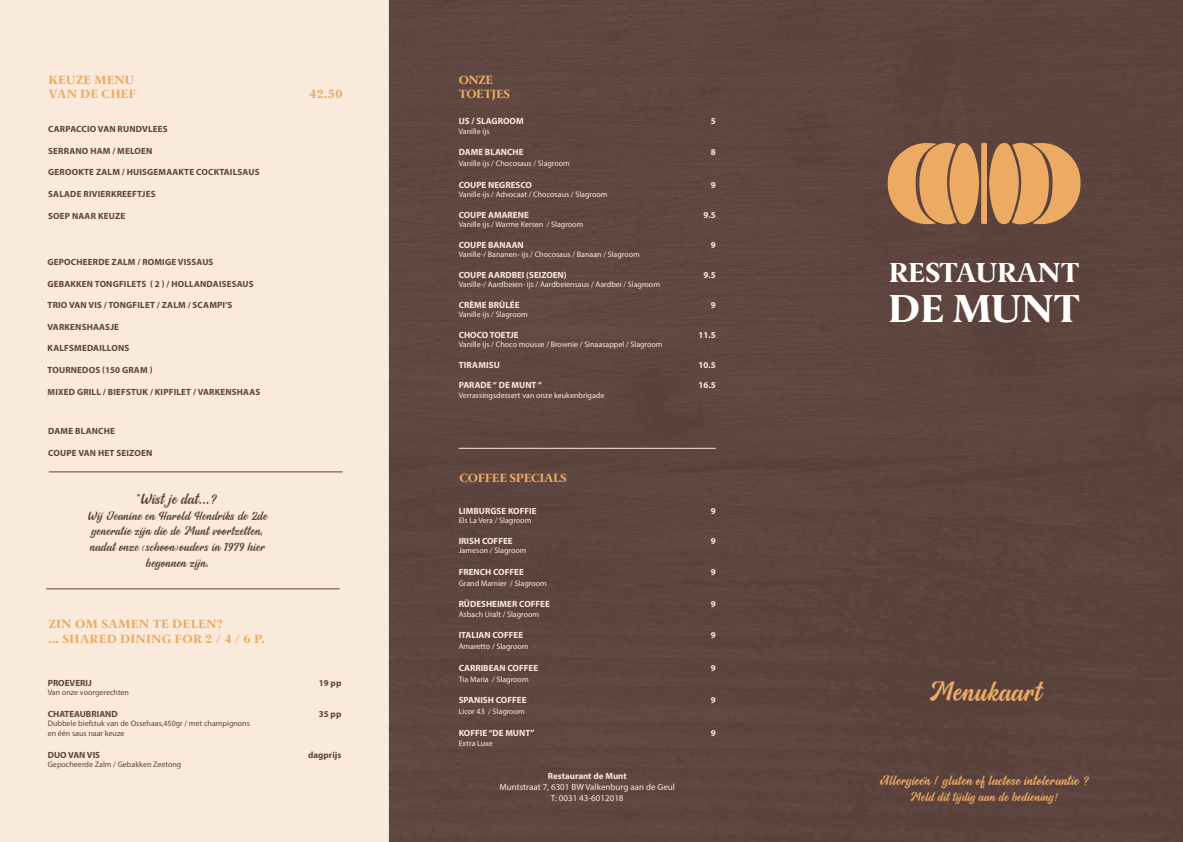
<style>
.page{position:relative;width:1183px;height:842px;background:#fff}
.page>*{position:absolute;margin:0;border:0;box-sizing:border-box;transform-origin:0 0}
.t1{font:800 39.2px "Berlingske Serif";letter-spacing:-.01em;color:#fff}
.t2{font:800 27.6px "Berlingske Serif";letter-spacing:-.01em;color:#fff}
.t3{font:24.6px "Allora";letter-spacing:.04em;color:#edaa63}
.t4{font:13.5px "Allora";letter-spacing:.04em;color:#5e433c}
.t5{font:800 12px/14.4px "Berlingske Serif";letter-spacing:.04em;color:#edaa63}
.t6{font:12px "Allora";letter-spacing:.04em;color:#edaa63}
.t7{font:800 12px "Berlingske Serif";color:#edaa63}
.t8{font:800 12px/14.4px "Berlingske Serif";letter-spacing:-.01em;color:#edaa63}
.t9{font:11px/15.7px "Allora";letter-spacing:.04em;color:#5e433c;text-align:center}
.t10{font:11px "Allora";letter-spacing:.04em;color:#edaa63}
.t11{font:700 9px "Myriad Pro";letter-spacing:.02em;color:#5e433c}
.t12{font:700 9px "Myriad Pro";color:#faeadb}
.t13{font:9px/10.8px "Myriad Pro";color:#faeadb;text-align:center}
.t14{font:700 9px "Myriad Pro";color:#5e433c}
.t15{font:700 9px "Myriad Pro";letter-spacing:.02em;color:#faeadb}
.t16{font:8px "Myriad Pro";color:#faeadb}
.t17{font:8px/9.6px "Myriad Pro";color:#5e433c}
</style>
<div class="page">
<div style="left:0;top:0;width:388px;height:842px;background:#faeadb"></div>
<div style="left:388px;top:0;width:794px;height:842px;background:#5e453f"></div>
<hr style="left:49px;top:472px;width:293px;height:1px;background:#5e433c">
<hr style="left:46px;top:589px;width:293px;height:1px;background:#5e433c">
<hr style="left:458px;top:448px;width:257px;height:1px;background:#faeadb">
<svg style="left:887px;top:140px;width:193px;height:87px;background:#c68e58"></svg>
<h3 class="t5" style="left:49px;top:73px;width:88px">KEUZE MENU<br>VAN DE CHEF</h3>
<p class="t11" style="left:48px;top:123px;width:121px">CARPACCIO VAN RUNDVLEES</p>
<p class="t11" style="left:48px;top:145px;width:105px">SERRANO HAM / MELOEN</p>
<p class="t11" style="left:48px;top:166px;width:213px">GEROOKTE ZALM / HUISGEMAAKTE COCKTAILSAUS</p>
<p class="t11" style="left:48px;top:188px;width:109px">SALADE RIVIERKREEFTJES</p>
<p class="t11" style="left:48px;top:210px;width:78px">SOEP NAAR KEUZE</p>
<p class="t11" style="left:48px;top:256px;width:167px">GEPOCHEERDE ZALM / ROMIGE VISSAUS</p>
<p class="t11" style="left:48px;top:278px;width:208px">GEBAKKEN TONGFILETS ( 2 ) / HOLLANDAISESAUS</p>
<p class="t11" style="left:48px;top:299px;width:186px">TRIO VAN VIS / TONGFILET / ZALM / SCAMPI’S</p>
<p class="t11" style="left:48px;top:321px;width:73px">VARKENSHAASJE</p>
<p class="t11" style="left:48px;top:343px;width:83px">KALFSMEDAILLONS</p>
<p class="t11" style="left:48px;top:364px;width:106px">TOURNEDOS (150 GRAM )</p>
<p class="t11" style="left:48px;top:386px;width:214px">MIXED GRILL / BIEFSTUK / KIPFILET / VARKENSHAAS</p>
<p class="t11" style="left:48px;top:425px;width:68px">DAME BLANCHE</p>
<p class="t11" style="left:48px;top:447px;width:105px">COUPE VAN HET SEIZOEN</p>
<h3 class="t4" style="left:137px;top:491px;width:82px">"Wist je dat...?</h3>
<h3 class="t9" style="left:88px;top:509px;width:181px">Wij Jeanine en Harold Hendriks de 2de generatie zijn die de Munt voortzetten, nadat onze (schoon)ouders in 1979 hier begonnen zijn.</h3>
<h3 class="t5" style="left:309px;top:87px;width:35px">42.50</h3>
<h3 class="t5" style="left:48px;top:617px;width:218px">ZIN OM SAMEN TE DELEN?<br>... SHARED DINING FOR 2 / 4 / 6 P.</h3>
<p class="t14" style="left:48px;top:677px;width:45px">PROEVERIJ</p>
<p class="t11" style="left:319px;top:677px;width:24px">19 pp</p>
<p class="t17" style="left:48px;top:688px;width:83px">Van onze voorgerechten</p>
<p class="t14" style="left:48px;top:708px;width:71px">CHATEAUBRIAND</p>
<p class="t11" style="left:319px;top:708px;width:24px">35 pp</p>
<p class="t17" style="left:48px;top:719px;width:203px">Dubbele biefstuk van de Ossehaas,450gr / met champignons en één saus naar keuze</p>
<p class="t14" style="left:48px;top:749px;width:54px">DUO VAN VIS</p>
<p class="t14" style="left:308px;top:749px;width:35px">dagprijs</p>
<p class="t17" style="left:48px;top:760px;width:135px">Gepocheerde Zalm / Gebakken Zeetong</p>
<h3 class="t8" style="left:458px;top:73px;width:53px">ONZE<br>TOETJES</h3>
<p class="t12" style="left:458px;top:115px;width:66px">IJS / SLAGROOM</p>
<p class="t12" style="left:710px;top:115px;width:6px">5</p>
<p class="t16" style="left:458px;top:126px;width:32px">Vanille ijs</p>
<p class="t12" style="left:458px;top:146px;width:66px">DAME BLANCHE</p>
<p class="t12" style="left:710px;top:146px;width:6px">8</p>
<p class="t16" style="left:458px;top:159px;width:113px">Vanille ijs / Chocosaus / Slagroom</p>
<p class="t12" style="left:458px;top:179px;width:75px">COUPE NEGRESCO</p>
<p class="t12" style="left:710px;top:179px;width:6px">9</p>
<p class="t16" style="left:458px;top:190px;width:150px">Vanille ijs / Advocaat / Chocosaus / Slagroom</p>
<p class="t12" style="left:458px;top:209px;width:72px">COUPE AMARENE</p>
<p class="t12" style="left:703px;top:209px;width:14px">9.5</p>
<p class="t16" style="left:458px;top:220px;width:126px">Vanille ijs / Warme Kersen / Slagroom</p>
<p class="t12" style="left:458px;top:239px;width:67px">COUPE BANAAN</p>
<p class="t12" style="left:710px;top:239px;width:6px">9</p>
<p class="t16" style="left:458px;top:250px;width:183px">Vanille-/ Bananen- ijs / Chocosaus / Banaan / Slagroom</p>
<p class="t12" style="left:458px;top:269px;width:109px">COUPE AARDBEI (SEIZOEN)</p>
<p class="t12" style="left:703px;top:269px;width:14px">9.5</p>
<p class="t16" style="left:458px;top:280px;width:203px">Vanille-/ Aardbeien- ijs / Aardbeiensaus / Aardbei / Slagroom</p>
<p class="t12" style="left:458px;top:299px;width:62px">CRÈME BRÛLÉE</p>
<p class="t12" style="left:710px;top:299px;width:6px">9</p>
<p class="t16" style="left:458px;top:310px;width:71px">Vanille ijs / Slagroom</p>
<p class="t12" style="left:458px;top:329px;width:61px">CHOCO TOETJE</p>
<p class="t12" style="left:698px;top:329px;width:19px">11.5</p>
<p class="t16" style="left:458px;top:340px;width:205px">Vanille ijs / Choco mousse / Brownie / Sinaasappel / Slagroom</p>
<p class="t15" style="left:458px;top:359px;width:43px">TIRAMISU</p>
<p class="t12" style="left:698px;top:359px;width:19px">10.5</p>
<p class="t12" style="left:458px;top:379px;width:85px">PARADE “ DE MUNT “</p>
<p class="t12" style="left:698px;top:379px;width:19px">16.5</p>
<p class="t16" style="left:458px;top:390px;width:147px">Verrassingsdessert van onze keukenbrigade</p>
<h3 class="t7" style="left:459px;top:469px;width:109px">COFFEE SPECIALS</h3>
<p class="t12" style="left:458px;top:505px;width:79px">LIMBURGSE KOFFIE</p>
<p class="t12" style="left:710px;top:505px;width:6px">9</p>
<p class="t16" style="left:458px;top:516px;width:74px">Els La Vera / Slagroom</p>
<p class="t12" style="left:458px;top:535px;width:55px">IRISH COFFEE</p>
<p class="t12" style="left:710px;top:535px;width:6px">9</p>
<p class="t16" style="left:458px;top:546px;width:69px">Jameson / Slagroom</p>
<p class="t12" style="left:458px;top:566px;width:67px">FRENCH COFFEE</p>
<p class="t12" style="left:710px;top:566px;width:6px">9</p>
<p class="t16" style="left:458px;top:578px;width:90px">Grand Marnier / Slagroom</p>
<p class="t12" style="left:458px;top:598px;width:93px">RÜDESHEIMER COFFEE</p>
<p class="t12" style="left:710px;top:598px;width:6px">9</p>
<p class="t16" style="left:458px;top:609px;width:82px">Asbach Uralt / Slagroom</p>
<p class="t12" style="left:458px;top:629px;width:66px">ITALIAN COFFEE</p>
<p class="t12" style="left:710px;top:629px;width:6px">9</p>
<p class="t16" style="left:458px;top:642px;width:71px">Amaretto / Slagroom</p>
<p class="t12" style="left:458px;top:662px;width:81px">CARRIBEAN COFFEE</p>
<p class="t12" style="left:710px;top:662px;width:6px">9</p>
<p class="t16" style="left:458px;top:674px;width:71px">Tia Maria / Slagroom</p>
<p class="t12" style="left:458px;top:694px;width:69px">SPANISH COFFEE</p>
<p class="t12" style="left:710px;top:694px;width:6px">9</p>
<p class="t16" style="left:458px;top:706px;width:68px">Licor 43 / Slagroom</p>
<p class="t12" style="left:458px;top:727px;width:77px">KOFFIE “DE MUNT”</p>
<p class="t12" style="left:710px;top:727px;width:6px">9</p>
<p class="t16" style="left:458px;top:739px;width:36px">Extra Luxe</p>
<p class="t12" style="left:547px;top:770px;width:81px">Restaurant de Munt</p>
<p class="t13" style="left:499px;top:781px;width:177px">Muntstraat 7, 6301 BW Valkenburg aan de Geul<br>T: 0031 43-6012018</p>
<h2 class="t2" style="left:889px;top:252px;width:192px">RESTAURANT</h2>
<h1 class="t1" style="left:888px;top:280px;width:193px">DE MUNT</h1>
<h3 class="t3" style="left:927px;top:678px;width:114px">Menukaart</h3>
<h3 class="t6" style="left:879px;top:774px;width:212px">Allergieën / gluten of lactose intolerantie ?</h3>
<h3 class="t10" style="left:909px;top:791px;width:150px">Meld dit tijdig aan de bediening!</h3>
</div>
